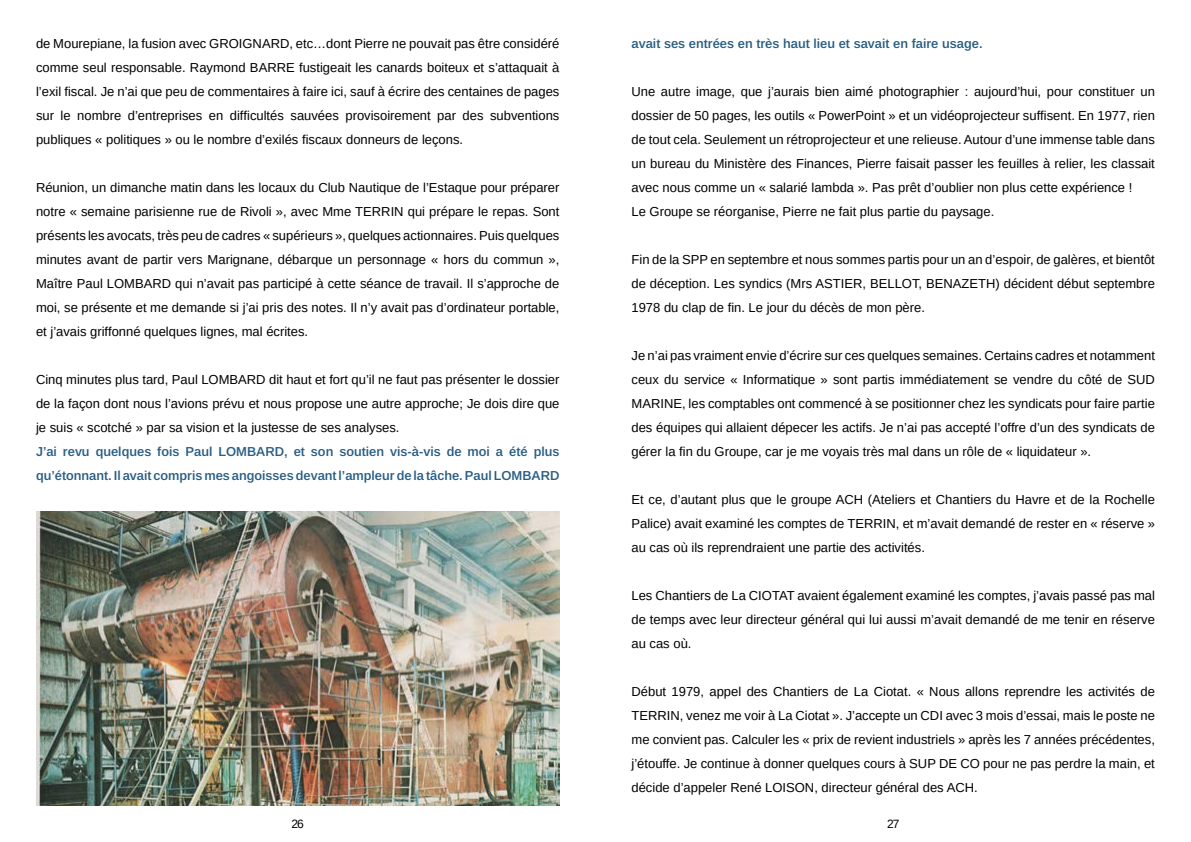
<style>
.page{position:relative;width:1191px;height:842px;background:#fff}
.page>*{position:absolute;margin:0;border:0;box-sizing:border-box;transform-origin:0 0}
.t1{font:13px/24px "Arimo";color:#000;text-align:justify}
.t2{font:600 13px/24px "Arimo";color:#285d83}
.t3{font:12px "Arimo";color:#000}
</style>
<div class="page">
<img style="left:36px;top:511px;width:523px;height:295px">
<p class="t1" style="left:36px;top:32px;width:525px">de Mourepiane, la fusion avec GROIGNARD, etc…dont Pierre ne pouvait pas être considéré comme seul responsable. Raymond BARRE fustigeait les canards boiteux et s’attaquait à l’exil fiscal. Je n’ai que peu de commentaires à faire ici, sauf à écrire des centaines de pages sur le nombre d’entreprises en difficultés sauvées provisoirement par des subventions publiques « politiques » ou le nombre d’exilés fiscaux donneurs de leçons.</p>
<p class="t1" style="left:36px;top:176px;width:525px">Réunion, un dimanche matin dans les locaux du Club Nautique de l’Estaque pour préparer notre « semaine parisienne rue de Rivoli », avec Mme TERRIN qui prépare le repas. Sont présents les avocats, très peu de cadres « supérieurs », quelques actionnaires. Puis quelques minutes avant de partir vers Marignane, débarque un personnage « hors du commun », Maître Paul LOMBARD qui n’avait pas participé à cette séance de travail. Il s’approche de moi, se présente et me demande si j’ai pris des notes. Il n’y avait pas d’ordinateur portable, et j’avais griffonné quelques lignes, mal écrites.</p>
<p class="t1" style="left:36px;top:368px;width:525px">Cinq minutes plus tard, Paul LOMBARD dit haut et fort qu’il ne faut pas présenter le dossier de la façon dont nous l’avions prévu et nous propose une autre approche; Je dois dire que je suis « scotché » par sa vision et la justesse de ses analyses.</p>
<p class="t2" style="left:36px;top:440px;width:525px">J’ai revu quelques fois Paul LOMBARD, et son soutien vis-à-vis de moi a été plus qu’étonnant. Il avait compris mes angoisses devant l’ampleur de la tâche. Paul LOMBARD</p>
<p class="t2" style="left:631px;top:32px;width:352px">avait ses entrées en très haut lieu et savait en faire usage.</p>
<p class="t1" style="left:631px;top:80px;width:525px;text-align:left">Une autre image, que j’aurais bien aimé photographier : aujourd’hui, pour constituer un dossier de 50 pages, les outils « PowerPoint » et un vidéoprojecteur suffisent. En 1977, rien de tout cela. Seulement un rétroprojecteur et une relieuse. Autour d’une immense table dans un bureau du Ministère des Finances, Pierre faisait passer les feuilles à relier, les classait avec nous comme un « salarié lambda ». Pas prêt d’oublier non plus cette expérience !<br>Le Groupe se réorganise, Pierre ne fait plus partie du paysage.</p>
<p class="t1" style="left:631px;top:248px;width:525px">Fin de la SPP en septembre et nous sommes partis pour un an d’espoir, de galères, et bientôt de déception. Les syndics (Mrs ASTIER, BELLOT, BENAZETH) décident début septembre 1978 du clap de fin. Le jour du décès de mon père.</p>
<p class="t1" style="left:631px;top:344px;width:525px">Je n’ai pas vraiment envie d’écrire sur ces quelques semaines. Certains cadres et notamment ceux du service « Informatique » sont partis immédiatement se vendre du côté de SUD MARINE, les comptables ont commencé à se positionner chez les syndicats pour faire partie des équipes qui allaient dépecer les actifs. Je n’ai pas accepté l’offre d’un des syndicats de gérer la fin du Groupe, car je me voyais très mal dans un rôle de « liquidateur ».</p>
<p class="t1" style="left:631px;top:488px;width:525px">Et ce, d’autant plus que le groupe ACH (Ateliers et Chantiers du Havre et de la Rochelle Palice) avait examiné les comptes de TERRIN, et m’avait demandé de rester en « réserve » au cas où ils reprendraient une partie des activités.</p>
<p class="t1" style="left:631px;top:584px;width:525px">Les Chantiers de La CIOTAT avaient également examiné les comptes, j’avais passé pas mal de temps avec leur directeur général qui lui aussi m’avait demandé de me tenir en réserve au cas où.</p>
<p class="t1" style="left:631px;top:680px;width:525px">Début 1979, appel des Chantiers de La Ciotat. « Nous allons reprendre les activités de TERRIN, venez me voir à La Ciotat ». J’accepte un CDI avec 3 mois d’essai, mais le poste ne me convient pas. Calculer les « prix de revient industriels » après les 7 années précédentes, j’étouffe. Je continue à donner quelques cours à SUP DE CO pour ne pas perdre la main, et décide d’appeler René LOISON, directeur général des ACH.</p>
<p class="t3" style="left:291px;top:816px;width:14px">26</p>
<p class="t3" style="left:887px;top:816px;width:14px">27</p>
</div>
